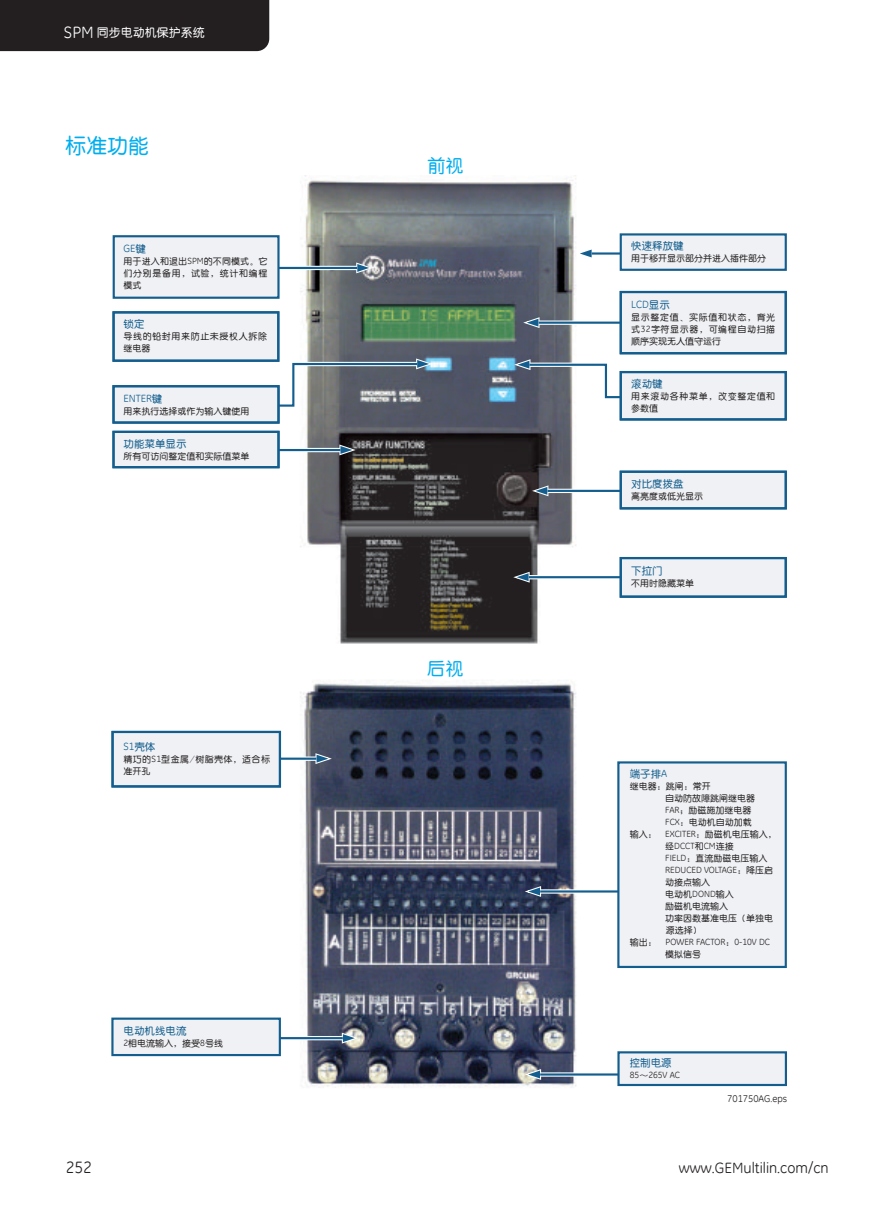
<style>
.page{position:relative;width:893px;height:1212px;background:#fff}
.page>*{position:absolute;margin:0;border:0;box-sizing:border-box;transform-origin:0 0}
.t1{font:21px "HY Zhong Yuan J";color:#00aeef}
.t2{font:18px "HY Zhong Yuan J";color:#00aeef}
.t3{font:16.5px "GE Inspira";color:#231f20}
.t4{font:15px "GE Inspira";color:#231f20}
.t5{font:12px "HY Zhong Yuan J";color:#fff}
.t6{font:10.5px "HY Zhong Yuan J";color:#135e8e}
.t7{font:10.5px "GE Inspira";color:#135e8e}
.t8{font:9.9px "GE Inspira";color:#231f20}
.t9{font:9px/12px "HY Zhong Yuan J";color:#231f20;text-align:justify}
.t10{font:9px "GE Inspira";color:#231f20}
.t11{font:9px/12px "HY Zhong Yuan J";letter-spacing:.04em;color:#231f20}
.t12{font:9px/12px "HY Zhong Yuan J";letter-spacing:.07em;color:#231f20}
.t13{font:9px/12px "HY Zhong Yuan J";letter-spacing:.065em;color:#231f20}
.s1{font-family:"GE Inspira";font-size:16.5px}
.s2{font-family:"HY Zhong Yuan J"}
.s3{font-family:"GE Inspira"}
</style>
<div class="page">
<img style="left:276px;top:176px;width:301px;height:912px">
<hr style="left:278px;top:266px;width:79px;height:4px;background:#eaf1f5">
<svg style="left:355px;top:261px;width:17px;height:14px"></svg>
<hr style="left:278px;top:267px;width:79px;height:2px;background:#135e8e">
<svg style="left:580px;top:249px;width:12px;height:9px"></svg>
<hr style="left:592px;top:252px;width:29px;height:3px;background:#135e8e">
<div style="left:539px;top:320px;width:82px;height:5px;background:#9bbacf"></div>
<svg style="left:524px;top:316px;width:17px;height:14px"></svg>
<hr style="left:539px;top:322px;width:82px;height:2px;background:#135e8e">
<div style="left:113px;top:235px;width:167px;height:64px;background:#eff1f4;border:2px solid #135e8e"></div>
<div style="left:114px;top:312px;width:164px;height:49px;background:#eff1f4"></div>
<div style="left:112px;top:311px;width:167px;height:51px;border:2px solid #135e8e"></div>
<svg style="left:274px;top:357px;width:158px;height:53px"></svg>
<svg style="left:515px;top:358px;width:105px;height:43px"></svg>
<div style="left:113px;top:386px;width:165px;height:37px;background:#eff1f4"></div>
<div style="left:112px;top:385px;width:168px;height:39px;border:2px solid #135e8e"></div>
<svg style="left:280px;top:448px;width:58px;height:4px"></svg>
<svg style="left:338px;top:443px;width:17px;height:14px"></svg>
<hr style="left:278px;top:449px;width:62px;height:2px;background:#135e8e">
<div style="left:113px;top:432px;width:165px;height:35px;background:#eff1f4"></div>
<div style="left:112px;top:431px;width:168px;height:37px;border:2px solid #135e8e"></div>
<div style="left:620px;top:233px;width:167px;height:38px;background:#eff1f4;border:2px solid #135e8e"></div>
<svg style="left:549px;top:489px;width:71px;height:4px"></svg>
<svg style="left:533px;top:484px;width:16px;height:14px"></svg>
<hr style="left:547px;top:490px;width:74px;height:2px;background:#135e8e">
<div style="left:621px;top:472px;width:165px;height:36px;background:#eff1f4"></div>
<div style="left:620px;top:471px;width:167px;height:38px;border:2px solid #135e8e"></div>
<svg style="left:531px;top:575px;width:89px;height:4px"></svg>
<svg style="left:514px;top:570px;width:17px;height:14px"></svg>
<hr style="left:529px;top:576px;width:92px;height:2px;background:#135e8e">
<div style="left:621px;top:558px;width:165px;height:39px;background:#eff1f4"></div>
<div style="left:620px;top:557px;width:167px;height:41px;border:2px solid #135e8e"></div>
<div style="left:621px;top:292px;width:165px;height:61px;background:#eff1f4"></div>
<div style="left:620px;top:291px;width:167px;height:63px;border:2px solid #135e8e"></div>
<div style="left:621px;top:372px;width:165px;height:47px;background:#eff1f4"></div>
<div style="left:620px;top:371px;width:167px;height:49px;border:2px solid #135e8e"></div>
<svg style="left:281px;top:756px;width:33px;height:5px"></svg>
<svg style="left:314px;top:752px;width:17px;height:13px"></svg>
<hr style="left:280px;top:757px;width:36px;height:3px;background:#135e8e">
<svg style="left:281px;top:1036px;width:60px;height:4px"></svg>
<svg style="left:341px;top:1031px;width:16px;height:14px"></svg>
<hr style="left:280px;top:1037px;width:63px;height:2px;background:#135e8e">
<div style="left:540px;top:1072px;width:79px;height:5px;background:#6f9dba"></div>
<svg style="left:525px;top:1067px;width:17px;height:14px"></svg>
<hr style="left:540px;top:1073px;width:79px;height:2px;background:#135e8e">
<div style="left:540px;top:889px;width:79px;height:5px;background:#76a1bd"></div>
<svg style="left:525px;top:884px;width:17px;height:14px"></svg>
<hr style="left:540px;top:890px;width:79px;height:2px;background:#135e8e">
<div style="left:113px;top:732px;width:167px;height:54px;background:#eff1f4"></div>
<div style="left:111px;top:731px;width:170px;height:56px;border:2px solid #135e8e"></div>
<div style="left:111px;top:1017px;width:170px;height:39px;background:#eff1f4;border:2px solid #135e8e"></div>
<div style="left:617px;top:1051px;width:170px;height:35px;background:#eff1f4;border:2px solid #135e8e"></div>
<div style="left:617px;top:761px;width:170px;height:207px;background:#eff1f4;border:2px solid #135e8e"></div>
<div style="left:0;top:0;width:269px;height:51px;background:#231f20"></div>
<h3 class="t5" style="left:64px;top:26px;width:142px"><span class="s1">SPM</span> 同步电动机保护系统</h3>
<h1 class="t1" style="left:65px;top:135px;width:86px">标准功能</h1>
<p class="t7" style="left:124px;top:242px;width:24px">GE<span class="s2">键</span></p>
<p class="t9" style="left:124px;top:255px;width:145px">用于进入和退出<span class="s3">SPM</span>的不同模式。它们分别是备用，试验，统计和编程模式</p>
<p class="t6" style="left:124px;top:319px;width:22px">锁定</p>
<p class="t13" style="left:124px;top:330px;width:145px">导线的铅封用来防止未授权人拆除继电器</p>
<p class="t7" style="left:124px;top:391px;width:40px">ENTER<span class="s2">键</span></p>
<p class="t9" style="left:124px;top:405px;width:128px">用来执行选择或作为输入键使用</p>
<p class="t6" style="left:124px;top:438px;width:64px">功能菜单显示</p>
<p class="t9" style="left:124px;top:450px;width:128px">所有可访问整定值和实际值菜单</p>
<p class="t7" style="left:124px;top:739px;width:33px">S1<span class="s2">壳体</span></p>
<p class="t11" style="left:124px;top:753px;width:148px">精巧的<span class="s3">S1</span>型金属/树脂壳体，适合标准开孔</p>
<p class="t6" style="left:124px;top:1025px;width:64px">电动机线电流</p>
<p class="t9" style="left:124px;top:1037px;width:101px"><span class="s3">2</span>相电流输入，接受<span class="s3">8</span>号线</p>
<h2 class="t2" style="left:428px;top:157px;width:37px">前视</h2>
<h2 class="t2" style="left:428px;top:659px;width:37px">后视</h2>
<p class="t6" style="left:631px;top:241px;width:54px">快速释放键</p>
<p class="t9" style="left:631px;top:252px;width:136px">用于移开显示部分并进入插件部分</p>
<p class="t7" style="left:631px;top:297px;width:40px">LCD<span class="s2">显示</span></p>
<p class="t9" style="left:631px;top:311px;width:145px">显示整定值、实际值和状态，背光式<span class="s3">32</span>字符显示器，可编程自动扫描顺序实现无人值守运行</p>
<p class="t6" style="left:631px;top:379px;width:33px">滚动键</p>
<p class="t12" style="left:631px;top:390px;width:145px">用来滚动各种菜单，改变整定值和参数值</p>
<p class="t6" style="left:631px;top:479px;width:54px">对比度拨盘</p>
<p class="t9" style="left:631px;top:490px;width:73px">高亮度或低光显示</p>
<p class="t6" style="left:631px;top:566px;width:33px">下拉门</p>
<p class="t9" style="left:631px;top:577px;width:64px">不用时隐藏菜单</p>
<p class="t6" style="left:630px;top:769px;width:39px">端子排<span class="s3">A</span></p>
<p class="t9" style="left:630px;top:781px;width:82px">继电器：跳闸：常开</p>
<p class="t9" style="left:665px;top:793px;width:91px">自动防故障跳闸继电器</p>
<p class="t9" style="left:665px;top:805px;width:88px"><span class="s3">FAR</span>；励磁施加继电器</p>
<p class="t9" style="left:665px;top:817px;width:88px"><span class="s3">FCX</span>：电动机自动加载</p>
<p class="t9" style="left:630px;top:829px;width:149px">输入： <span class="s3">EXCITER</span>：励磁机电压输入，</p>
<p class="t10" style="left:665px;top:840px;width:70px"><span class="s2">经</span>DCCT<span class="s2">和</span>CM<span class="s2">连接</span></p>
<p class="t9" style="left:665px;top:853px;width:104px"><span class="s3">FIELD</span>：直流励磁电压输入</p>
<p class="t10" style="left:665px;top:864px;width:109px">REDUCED VOLTAGE<span class="s2">：降压启</span></p>
<p class="t9" style="left:665px;top:877px;width:109px;text-align:left">动接点输入<br>电动机<span class="s3">DOND</span>输入<br>励磁机电流输入<br>功率因数基准电压（单独电源选择）</p>
<p class="t10" style="left:630px;top:936px;width:142px"><span class="s2">输出：</span> POWER FACTOR<span class="s2">：</span>0-10V DC</p>
<p class="t9" style="left:665px;top:949px;width:37px">模拟信号</p>
<p class="t6" style="left:630px;top:1058px;width:43px">控制电源</p>
<p class="t10" style="left:630px;top:1069px;width:52px">85<span class="s2">～</span>265V AC</p>
<p class="t8" style="left:727px;top:1092px;width:61px">701750AG.eps</p>
<h3 class="t3" style="left:66px;top:1156px;width:28px">252</h3>
<h3 class="t4" style="left:679px;top:1158px;width:151px">www.GEMultilin.com/cn</h3>
</div>
